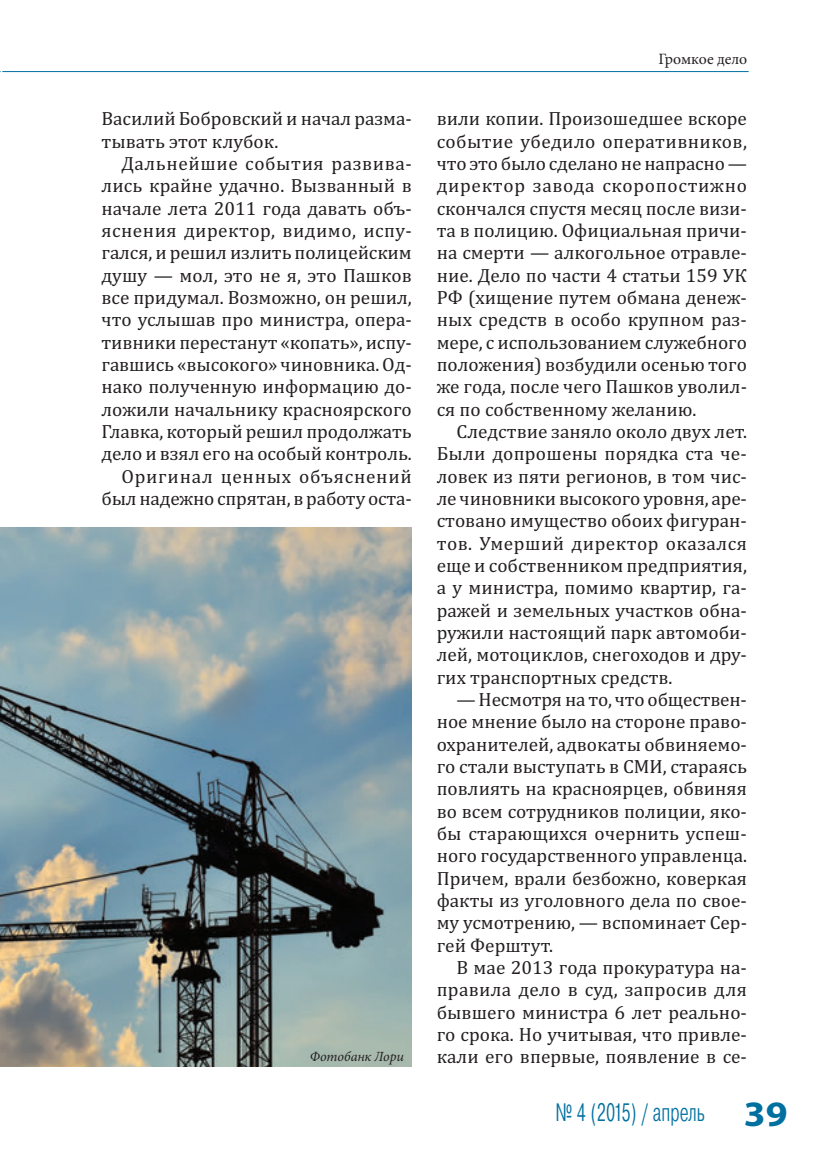
<style>
.page{position:relative;width:821px;height:1162px;background:#fff}
.page>*{position:absolute;margin:0;border:0;box-sizing:border-box;transform-origin:0 0}
.t1{font:300 25.2px "Pragmatica Cond";color:#0070a0;scale:.8 1}
.t2{font:19.25px/22.4px "Cambria";color:#231f20;text-align:justify}
.t3{font:15.75px "Minion Pro";letter-spacing:-.005em;color:#231f20}
.t4{font:italic 14px "Minion Pro";letter-spacing:-.005em;color:#231f20}
.s1{font-family:"Myriad Pro";font-weight:700;font-size:35.88px}
</style>
<div class="page">
<hr style="left:2px;top:71px;width:746px;height:1px;background:#0070a0">
<img style="left:0;top:528px;width:411px;height:538px">
<p class="t2" style="left:101px;top:107px;width:312px">Василий Бобровский и начал разма&shy;тывать этот клубок.</p>
<p class="t2" style="left:101px;top:152px;width:312px;text-align:right">Дальнейшие события развива&shy;лись крайне удачно. Вызванный в начале лета 2011 года давать объ&shy;яснения директор, видимо, испу&shy;гался, и решил излить полицейским душу — мол, это не я, это Пашков все придумал. Возможно, он решил, что услышав про министра, опера&shy;тивники перестанут «копать», испу&shy;гавшись «высокого» чиновника. Од&shy;нако полученную информацию до&shy;ложили начальнику красноярского Главка, который решил продолжать дело и взял его на особый контроль.<br>Оригинал ценных объяснений был надежно спрятан, в работу оста-</p>
<p class="t4" style="left:309px;top:1050px;width:96px">Фотобанк Лори</p>
<p class="t3" style="left:658px;top:53px;width:90px">Громкое дело</p>
<p class="t2" style="left:436px;top:108px;width:312px">вили копии. Произошедшее вскоре событие убедило оперативников, что это было сделано не напрасно — директор завода скоропостижно скончался спустя месяц после визи&shy;та в полицию. Официальная причи&shy;на смерти — алкогольное отравле&shy;ние. Дело по части 4 статьи 159 УК РФ (хищение путем обмана денеж&shy;ных средств в особо крупном раз&shy;мере, с использованием служебного положения) возбудили осенью того же года, после чего Пашков уволил&shy;ся по собственному желанию.</p>
<p class="t2" style="left:436px;top:420px;width:312px;text-indent:20px">Следствие заняло около двух лет.<br>Были допрошены порядка ста че&shy;ловек из пяти регионов, в том чис&shy;ле чиновники высокого уровня, аре&shy;стовано имущество обоих фигуран&shy;тов. Умерший директор оказался еще и собственником предприятия, а у министра, помимо квартир, га&shy;ражей и земельных участков обна&shy;ружили настоящий парк автомоби&shy;лей, мотоциклов, снегоходов и дру&shy;гих транспортных средств.</p>
<p class="t2" style="left:436px;top:688px;width:312px;text-indent:20px">— Несмотря на то, что обществен&shy;ное мнение было на стороне право&shy;охранителей, адвокаты обвиняемо&shy;го стали выступать в СМИ, стараясь повлиять на красноярцев, обвиняя во всем сотрудников полиции, яко&shy;бы старающихся очернить успеш&shy;ного государственного управленца.<br>Причем, врали безбожно, коверкая факты из уголовного дела по свое&shy;му усмотрению, — вспоминает Сер&shy;гей Ферштут.</p>
<p class="t2" style="left:436px;top:956px;width:312px;text-indent:20px">В мае 2013 года прокуратура на&shy;правила дело в суд, запросив для бывшего министра 6 лет реально&shy;го срока. Но учитывая, что привле&shy;кали его впервые, появление в се-</p>
<h1 class="t1" style="left:555px;top:1102px;width:292px">№ 4 (2015) / апрель <span class="s1">39</span></h1>
</div>
